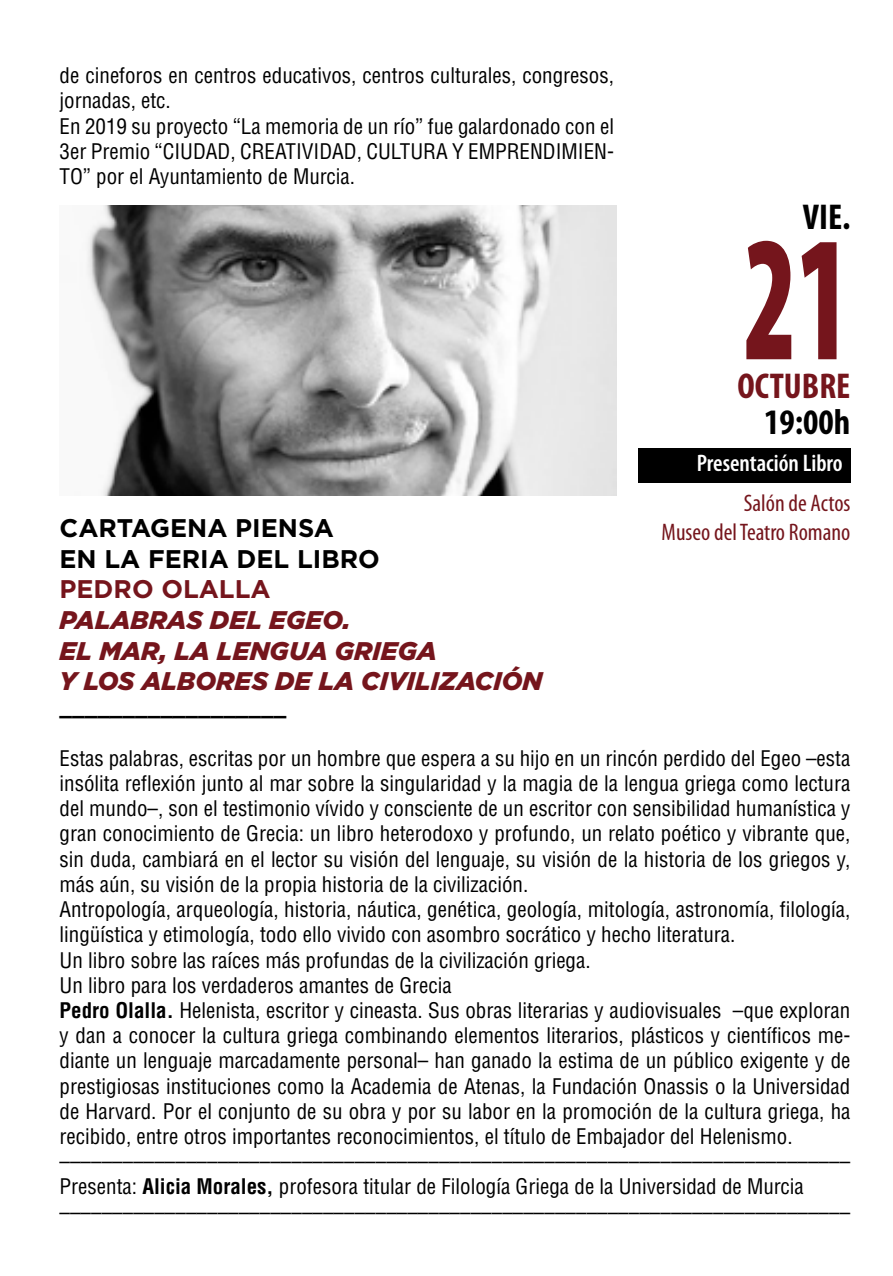
<style>
.page{position:relative;width:893px;height:1276px;background:#fff}
.page>*{position:absolute;margin:0;border:0;box-sizing:border-box;transform-origin:0 0}
.t1{font:900 condensed 180px "Myriad Pro";color:#75151c;scale:.67 1}
.t2{font:700 condensed 36px "Myriad Pro";color:#000}
.t3{font:700 condensed 36px "Myriad Pro";color:#75151c}
.t4{font:italic 900 25.5px/30.6px "Gotham";color:#75151c}
.t5{font:700 25.5px/30.6px "Gotham";color:#000}
.t6{font:700 25.5px "Gotham";color:#75151c}
.t7{font:condensed 24px/28.8px "Myriad Pro";color:#75151c;text-align:right}
.t8{font:600 condensed 24px "Myriad Pro";color:#fff}
.t9{font:condensed 21px/25.2px "Helvetica LT Std";color:#000}
.t10{font:900 21px "Gotham";color:#000}
.s1{font-weight:700}
</style>
<div class="page">
<div style="left:638px;top:448px;width:212px;height:34px;background:#000"></div>
<img style="left:87px;top:206px;width:530px;height:289px">
<p class="t9" style="left:60px;top:63px;width:556px">de cineforos en centros educativos, centros culturales, congresos, jornadas, etc.<br>En 2019 su proyecto “La memoria de un río” fue galardonado con el 3er Premio “CIUDAD, CREATIVIDAD, CULTURA Y EMPRENDIMIEN-TO” por el Ayuntamiento de Murcia.</p>
<h2 class="t2" style="left:803px;top:197px;width:49px">VIE.</h2>
<h1 class="t1" style="left:744px;top:199px;width:161px">21</h1>
<h2 class="t3" style="left:737px;top:366px;width:115px">OCTUBRE</h2>
<h2 class="t2" style="left:764px;top:402px;width:88px">19:00h</h2>
<p class="t8" style="left:697px;top:449px;width:148px">Presentación Libro</p>
<p class="t7" style="left:662px;top:489px;width:190px">Salón de Actos<br>Museo del Teatro Romano</p>
<p class="t5" style="left:60px;top:512px;width:322px">CARTAGENA PIENSA<br>EN LA FERIA DEL LIBRO</p>
<p class="t6" style="left:60px;top:574px;width:213px">PEDRO OLALLA</p>
<p class="t4" style="left:60px;top:604px;width:484px">PALABRAS DEL EGEO.<br>EL MAR, LA LENGUA GRIEGA<br>Y LOS ALBORES DE LA CIVILIZACIÓN</p>
<p class="t10" style="left:60px;top:696px;width:228px">__________________</p>
<p class="t9" style="left:60px;top:745px;width:792px">Estas palabras, escritas por un hombre que espera a su hijo en un rincón perdido del Egeo –esta insólita reflexión junto al mar sobre la singularidad y la magia de la lengua griega como lectura del mundo–, son el testimonio vívido y consciente de un escritor con sensibilidad humanística y gran conocimiento de Grecia: un libro heterodoxo y profundo, un relato poético y vibrante que, sin duda, cambiará en el lector su visión del lenguaje, su visión de la historia de los griegos y, más aún, su visión de la propia historia de la civilización.<br>Antropología, arqueología, historia, náutica, genética, geología, mitología, astronomía, filología, lingüística y etimología, todo ello vivido con asombro socrático y hecho literatura.<br>Un libro sobre las raíces más profundas de la civilización griega.<br>Un libro para los verdaderos amantes de Grecia<br><span class="s1">Pedro Olalla.</span> Helenista, escritor y cineasta. Sus obras literarias y audiovisuales –que exploran y dan a conocer la cultura griega combinando elementos literarios, plásticos y científicos me&shy;diante un lenguaje marcadamente personal– han ganado la estima de un público exigente y de prestigiosas instituciones como la Academia de Atenas, la Fundación Onassis o la Universidad de Harvard. Por el conjunto de su obra y por su labor en la promoción de la cultura griega, ha recibido, entre otros importantes reconocimientos, el título de Embajador del Helenismo. ––––––––––––––––––––––––––––––––––––––––––––––––––––––––––––––––––––––––––– Presenta: <span class="s1">Alicia Morales,</span> profesora titular de Filología Griega de la Universidad de Murcia –––––––––––––––––––––––––––––––––––––––––––––––––––––––––––––––––––––––––––</p>
</div>
